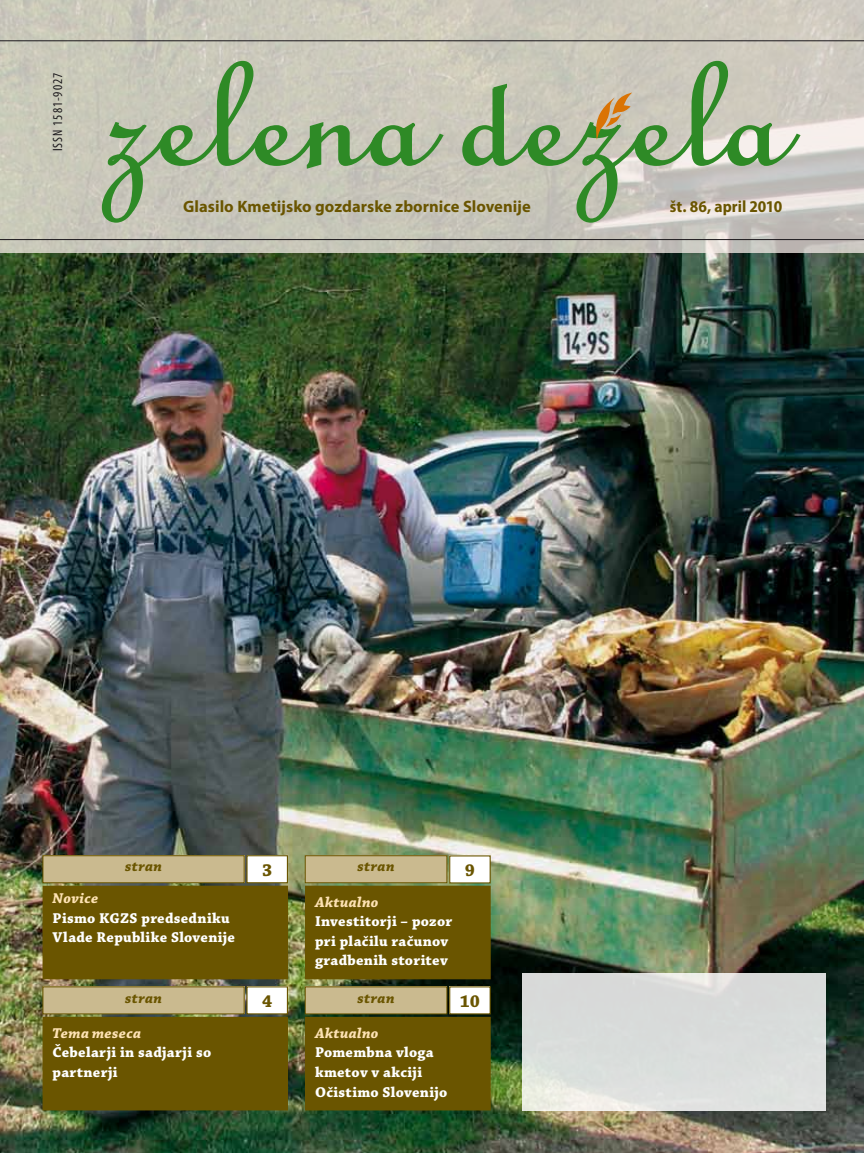
<style>
.page{position:relative;width:864px;height:1153px;background:#fff}
.page>*{position:absolute;margin:0;border:0;box-sizing:border-box;transform-origin:0 0}
.t1{font:700 18px "Chaparral Pro";color:#6a5500}
.t2{font:700 16.5px "Myriad Pro";color:#6a5500}
.t3{font:700 semi-condensed 16.5px "Myriad Pro";color:#6a5500}
.t4{font:700 15px/19.5px "Chaparral Pro";letter-spacing:.02em;color:#fff}
.t5{font:italic 700 15px "Chaparral Pro";letter-spacing:.02em;color:#fee3b4}
.t6{font:italic 700 15px "Chaparral Pro";letter-spacing:.025em;color:#6a5500}
.t7{font:condensed 13.5px "Myriad Pro";letter-spacing:.075em;color:#1a171b}
</style>
<div class="page">
<img style="left:0;top:253px;width:863px;height:899px">
<svg style="left:522px;top:972px;width:303px;height:138px;background:#dadddb"></svg>
<svg style="left:0;top:0;width:863px;height:253px;background:#cac8bc"></svg>
<hr style="left:0;top:40px;width:863px;height:1px;background:#1a171b">
<hr style="left:0;top:239px;width:863px;height:1px;background:#1a171b">
<svg style="left:101px;top:60px;width:344px;height:164px;background:#b4bea6"></svg>
<svg style="left:461px;top:60px;width:339px;height:164px;background:#b8c0aa"></svg>
<div style="left:43px;top:1017px;width:244px;height:92px;background:#6a5500"></div>
<div style="left:43px;top:1016px;width:245px;height:94px;border:2px solid #6a5500"></div>
<div style="left:43px;top:886px;width:244px;height:92px;background:#6a5500"></div>
<div style="left:43px;top:885px;width:245px;height:94px;border:2px solid #6a5500"></div>
<div style="left:43px;top:986px;width:201px;height:27px;background:#caba8f"></div>
<div style="left:43px;top:986px;width:201px;height:28px;border:1px solid #6a5500"></div>
<div style="left:43px;top:855px;width:201px;height:27px;background:#caba8f"></div>
<div style="left:43px;top:855px;width:201px;height:28px;border:1px solid #6a5500"></div>
<div style="left:247px;top:986px;width:40px;height:27px;background:#fff"></div>
<div style="left:246px;top:986px;width:42px;height:28px;border:1px solid #6a5500"></div>
<div style="left:247px;top:855px;width:40px;height:27px;background:#fff"></div>
<div style="left:246px;top:855px;width:42px;height:28px;border:1px solid #6a5500"></div>
<div style="left:305px;top:1017px;width:184px;height:92px;background:#6a5500"></div>
<div style="left:305px;top:1016px;width:185px;height:94px;border:2px solid #6a5500"></div>
<div style="left:305px;top:886px;width:184px;height:92px;background:#6a5500"></div>
<div style="left:305px;top:885px;width:185px;height:94px;border:2px solid #6a5500"></div>
<div style="left:305px;top:986px;width:141px;height:27px;background:#caba8f"></div>
<div style="left:305px;top:986px;width:142px;height:28px;border:1px solid #6a5500"></div>
<div style="left:305px;top:855px;width:141px;height:27px;background:#caba8f"></div>
<div style="left:305px;top:855px;width:142px;height:28px;border:1px solid #6a5500"></div>
<div style="left:449px;top:986px;width:41px;height:27px;background:#fff"></div>
<div style="left:449px;top:855px;width:41px;height:27px;background:#fff"></div>
<p class="t7" style="left:50px;top:151px;width:80px;rotate:-90deg">ISSN 1581-9027</p>
<p class="t2" style="left:183px;top:197px;width:349px">Glasilo Kmetijsko gozdarske zbornice Slovenije</p>
<p class="t3" style="left:669px;top:197px;width:114px">št. 86, april 2010</p>
<p class="t6" style="left:125px;top:857px;width:39px">stran</p>
<p class="t1" style="left:262px;top:859px;width:12px">3</p>
<p class="t6" style="left:357px;top:857px;width:39px">stran</p>
<p class="t1" style="left:464px;top:859px;width:12px">9</p>
<p class="t5" style="left:53px;top:889px;width:47px">Novice</p>
<p class="t4" style="left:53px;top:908px;width:184px">Pismo KGZS predsedniku<br>Vlade Republike Slovenije</p>
<p class="t6" style="left:125px;top:988px;width:39px">stran</p>
<p class="t5" style="left:53px;top:1024px;width:90px">Tema meseca</p>
<p class="t4" style="left:53px;top:1043px;width:160px">Čebelarji in sadjarji so partnerji</p>
<p class="t1" style="left:262px;top:990px;width:12px">4</p>
<p class="t5" style="left:315px;top:893px;width:65px">Aktualno</p>
<p class="t4" style="left:315px;top:912px;width:139px">Investitorji – pozor pri plačilu računov gradbenih storitev</p>
<p class="t6" style="left:357px;top:988px;width:39px">stran</p>
<p class="t5" style="left:315px;top:1024px;width:65px">Aktualno</p>
<p class="t4" style="left:315px;top:1043px;width:134px">Pomembna vloga kmetov v akciji<br>Očistimo Slovenijo</p>
<p class="t1" style="left:459px;top:990px;width:22px">10</p>
</div>
